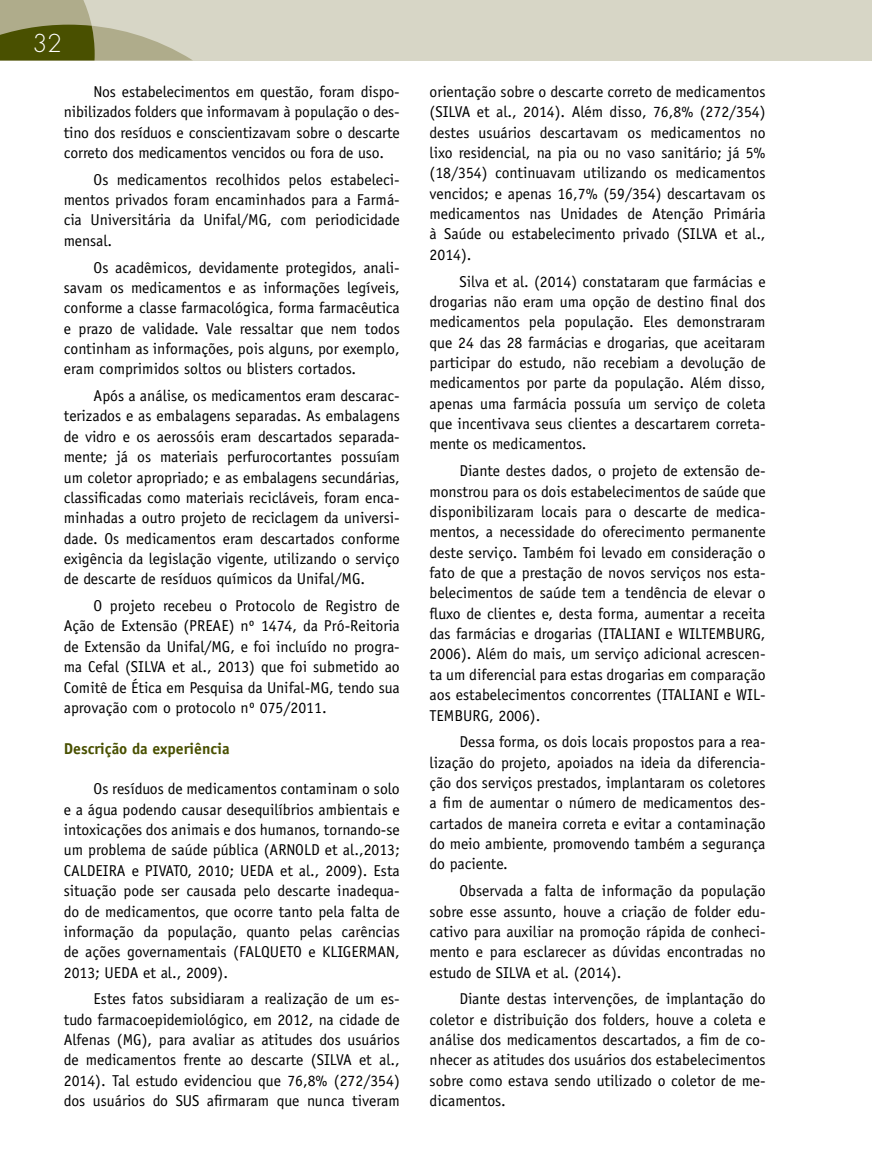
<style>
.page{position:relative;width:872px;height:1170px;background:#fff}
.page>*{position:absolute;margin:0;border:0;box-sizing:border-box;transform-origin:0 0}
.t1{font:300 24px "Futura";color:#fff}
.t2{font:15.75px/20.4px "Officina Sans";color:#000;text-align:justify}
.t3{font:700 15.75px "Officina Sans";color:#495000}
</style>
<div class="page">
<div style="left:0;top:0;width:872px;height:60px;background:#d7d6c6"></div>
<svg style="left:0;top:0;width:192px;height:60px"></svg>
<h1 class="t1" style="left:32px;top:28px;width:31px">32</h1>
<p class="t2" style="left:64px;top:81px;width:337px;text-indent:30px">Nos estabelecimentos em questão, foram dispo&shy;nibilizados folders que informavam à população o des&shy;tino dos resíduos e conscientizavam sobre o descarte correto dos medicamentos vencidos ou fora de uso.</p>
<p class="t2" style="left:64px;top:169px;width:337px;text-indent:30px">Os medicamentos recolhidos pelos estabeleci&shy;mentos privados foram encaminhados para a Farmá&shy;cia Universitária da Unifal/MG, com periodicidade mensal.</p>
<p class="t2" style="left:64px;top:257px;width:337px;text-indent:30px">Os acadêmicos, devidamente protegidos, anali&shy;savam os medicamentos e as informações legíveis, conforme a classe farmacológica, forma farmacêutica e prazo de validade. Vale ressaltar que nem todos continham as informações, pois alguns, por exemplo, eram comprimidos soltos ou blisters cortados.</p>
<p class="t2" style="left:64px;top:385px;width:337px;text-indent:30px">Após a análise, os medicamentos eram descarac&shy;terizados e as embalagens separadas. As embalagens de vidro e os aerossóis eram descartados separada&shy;mente; já os materiais perfurocortantes possuíam um coletor apropriado; e as embalagens secundárias, classificadas como materiais recicláveis, foram enca&shy;minhadas a outro projeto de reciclagem da universi&shy;dade. Os medicamentos eram descartados conforme exigência da legislação vigente, utilizando o serviço de descarte de resíduos químicos da Unifal/MG.</p>
<p class="t2" style="left:64px;top:595px;width:337px;text-indent:30px">O projeto recebeu o Protocolo de Registro de Ação de Extensão (PREAE) nº 1474, da Pró-Reitoria de Extensão da Unifal/MG, e foi incluído no progra&shy;ma Cefal (SILVA et al., 2013) que foi submetido ao Comitê de Ética em Pesquisa da Unifal-MG, tendo sua aprovação com o protocolo nº 075/2011.</p>
<p class="t3" style="left:64px;top:738px;width:167px">Descrição da experiência</p>
<p class="t2" style="left:64px;top:778px;width:337px;text-indent:30px">Os resíduos de medicamentos contaminam o solo e a água podendo causar desequilíbrios ambientais e intoxicações dos animais e dos humanos, tornando-se um problema de saúde pública (ARNOLD et al.,2013; CALDEIRA e PIVATO, 2010; UEDA et al., 2009). Esta situação pode ser causada pelo descarte inadequa&shy;do de medicamentos, que ocorre tanto pela falta de informação da população, quanto pelas carências de ações governamentais (FALQUETO e KLIGERMAN, 2013; UEDA et al., 2009).</p>
<p class="t2" style="left:64px;top:988px;width:337px;text-indent:30px">Estes fatos subsidiaram a realização de um es&shy;tudo farmacoepidemiológico, em 2012, na cidade de Alfenas (MG), para avaliar as atitudes dos usuários de medicamentos frente ao descarte (SILVA et al., 2014). Tal estudo evidenciou que 76,8% (272/354) dos usuários do SUS afirmaram que nunca tiveram</p>
<p class="t2" style="left:429px;top:81px;width:337px">orientação sobre o descarte correto de medicamentos (SILVA et al., 2014). Além disso, 76,8% (272/354) destes usuários descartavam os medicamentos no lixo residencial, na pia ou no vaso sanitário; já 5% (18/354) continuavam utilizando os medicamentos vencidos; e apenas 16,7% (59/354) descartavam os medicamentos nas Unidades de Atenção Primária à Saúde ou estabelecimento privado (SILVA et al., 2014).</p>
<p class="t2" style="left:429px;top:271px;width:337px;text-indent:30px">Silva et al. (2014) constataram que farmácias e drogarias não eram uma opção de destino final dos medicamentos pela população. Eles demonstraram que 24 das 28 farmácias e drogarias, que aceitaram participar do estudo, não recebiam a devolução de medicamentos por parte da população. Além disso, apenas uma farmácia possuía um serviço de coleta que incentivava seus clientes a descartarem correta&shy;mente os medicamentos.</p>
<p class="t2" style="left:429px;top:460px;width:337px;text-indent:30px">Diante destes dados, o projeto de extensão de&shy;monstrou para os dois estabelecimentos de saúde que disponibilizaram locais para o descarte de medica&shy;mentos, a necessidade do oferecimento permanente deste serviço. Também foi levado em consideração o fato de que a prestação de novos serviços nos esta&shy;belecimentos de saúde tem a tendência de elevar o fluxo de clientes e, desta forma, aumentar a receita das farmácias e drogarias (ITALIANI e WILTEMBURG, 2006). Além do mais, um serviço adicional acrescen&shy;ta um diferencial para estas drogarias em comparação aos estabelecimentos concorrentes (ITALIANI e WIL-TEMBURG, 2006).</p>
<p class="t2" style="left:429px;top:731px;width:337px;text-indent:30px">Dessa forma, os dois locais propostos para a rea&shy;lização do projeto, apoiados na ideia da diferencia&shy;ção dos serviços prestados, implantaram os coletores a fim de aumentar o número de medicamentos des&shy;cartados de maneira correta e evitar a contaminação do meio ambiente, promovendo também a segurança do paciente.</p>
<p class="t2" style="left:429px;top:880px;width:337px;text-indent:30px">Observada a falta de informação da população sobre esse assunto, houve a criação de folder edu&shy;cativo para auxiliar na promoção rápida de conheci&shy;mento e para esclarecer as dúvidas encontradas no estudo de SILVA et al. (2014).</p>
<p class="t2" style="left:429px;top:988px;width:337px;text-indent:30px">Diante destas intervenções, de implantação do coletor e distribuição dos folders, houve a coleta e análise dos medicamentos descartados, a fim de co&shy;nhecer as atitudes dos usuários dos estabelecimentos sobre como estava sendo utilizado o coletor de me&shy;dicamentos.</p>
</div>
